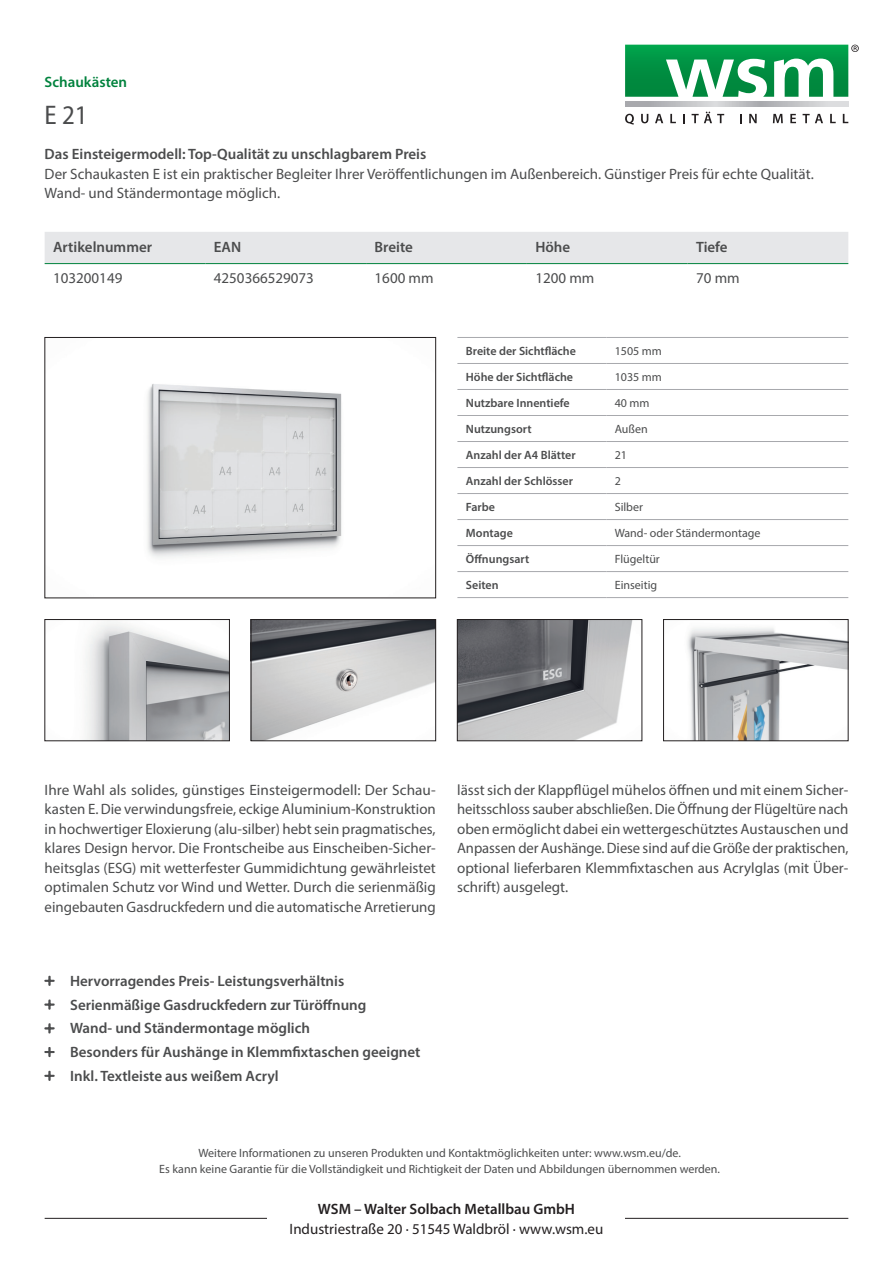
<style>
.page{position:relative;width:893px;height:1263px;background:#fff}
.page>*{position:absolute;margin:0;border:0;box-sizing:border-box;transform-origin:0 0}
.t1{font:semi-condensed 27px "Myriad Pro";color:#4b4c4d}
.t2{font:15px/19.5px "Myriad Pro";color:#4b4c4d;text-align:justify}
.t3{font:600 15px/23.7px "Myriad Pro";color:#4b4c4d}
.t4{font:15px "Myriad Pro";color:#231f20}
.t5{font:600 15px "Myriad Pro";color:#231f20}
.t6{font:600 15px "Myriad Pro";color:#00823d}
.t7{font:12px/16.5px "Myriad Pro";color:#4b4c4d;text-align:center}
.t8{font:600 12px "Myriad Pro";color:#4b4c4d}
</style>
<div class="page">
<img style="left:147px;top:384px;width:195px;height:174px">
<div style="left:45px;top:337px;width:391px;height:261px;border:1px solid #231f20"></div>
<img style="left:86px;top:623px;width:142px;height:116px">
<div style="left:45px;top:619px;width:185px;height:122px;border:1px solid #231f20"></div>
<img style="left:253px;top:621px;width:181px;height:118px">
<div style="left:251px;top:619px;width:185px;height:122px;border:1px solid #231f20"></div>
<img style="left:687px;top:628px;width:159px;height:111px">
<div style="left:663px;top:619px;width:185px;height:122px;border:1px solid #231f20"></div>
<img style="left:459px;top:621px;width:174px;height:118px">
<div style="left:457px;top:619px;width:185px;height:122px;border:1px solid #231f20"></div>
<div style="left:45px;top:232px;width:803px;height:31px;background:#e6e7e9"></div>
<hr style="left:45px;top:263px;width:160px;height:1px;background:#00823d">
<hr style="left:205px;top:263px;width:161px;height:1px;background:#00823d">
<hr style="left:366px;top:263px;width:161px;height:1px;background:#00823d">
<hr style="left:527px;top:263px;width:161px;height:1px;background:#00823d">
<hr style="left:688px;top:263px;width:160px;height:1px;background:#00823d">
<hr style="left:457px;top:337px;width:149px;height:1px;background:#a8a9ad">
<hr style="left:606px;top:337px;width:242px;height:1px;background:#a8a9ad">
<hr style="left:457px;top:363px;width:149px;height:1px;background:#a8a9ad">
<hr style="left:606px;top:363px;width:242px;height:1px;background:#a8a9ad">
<hr style="left:457px;top:389px;width:149px;height:1px;background:#a8a9ad">
<hr style="left:606px;top:389px;width:242px;height:1px;background:#a8a9ad">
<hr style="left:457px;top:415px;width:149px;height:1px;background:#a8a9ad">
<hr style="left:606px;top:415px;width:242px;height:1px;background:#a8a9ad">
<hr style="left:457px;top:441px;width:149px;height:1px;background:#a8a9ad">
<hr style="left:606px;top:441px;width:242px;height:1px;background:#a8a9ad">
<hr style="left:457px;top:467px;width:149px;height:1px;background:#a8a9ad">
<hr style="left:606px;top:467px;width:242px;height:1px;background:#a8a9ad">
<hr style="left:457px;top:493px;width:149px;height:1px;background:#a8a9ad">
<hr style="left:606px;top:493px;width:242px;height:1px;background:#a8a9ad">
<hr style="left:457px;top:519px;width:149px;height:1px;background:#a8a9ad">
<hr style="left:606px;top:519px;width:242px;height:1px;background:#a8a9ad">
<hr style="left:457px;top:545px;width:149px;height:1px;background:#a8a9ad">
<hr style="left:606px;top:545px;width:242px;height:1px;background:#a8a9ad">
<hr style="left:457px;top:571px;width:149px;height:1px;background:#a8a9ad">
<hr style="left:606px;top:571px;width:242px;height:1px;background:#a8a9ad">
<hr style="left:457px;top:597px;width:149px;height:1px;background:#a8a9ad">
<hr style="left:606px;top:597px;width:242px;height:1px;background:#a8a9ad">
<hr style="left:45px;top:1218px;width:803px;height:1px;background:#231f20">
<svg style="left:625px;top:114px;width:9px;height:11px"></svg>
<svg style="left:641px;top:114px;width:7px;height:9px"></svg>
<svg style="left:655px;top:114px;width:8px;height:9px"></svg>
<svg style="left:670px;top:114px;width:6px;height:9px"></svg>
<svg style="left:683px;top:114px;width:2px;height:9px"></svg>
<svg style="left:692px;top:112px;width:32px;height:11px"></svg>
<svg style="left:749px;top:114px;width:8px;height:9px"></svg>
<svg style="left:773px;top:114px;width:10px;height:9px"></svg>
<svg style="left:790px;top:114px;width:6px;height:9px"></svg>
<svg style="left:803px;top:114px;width:20px;height:9px"></svg>
<svg style="left:830px;top:114px;width:6px;height:9px"></svg>
<svg style="left:843px;top:114px;width:5px;height:9px"></svg>
<hr style="left:625px;top:106px;width:223px;height:1px;background:#636366">
<svg style="left:625px;top:102px;width:223px;height:4px"></svg>
<svg style="left:625px;top:45px;width:234px;height:52px"></svg>
<div style="left:268px;top:1203px;width:357px;height:30px;background:#fff"></div>
<p class="t6" style="left:45px;top:72px;width:84px">Schaukästen</p>
<h1 class="t1" style="left:45px;top:99px;width:45px">E 21</h1>
<p class="t3" style="left:45px;top:142px;width:383px">Das Einsteigermodell: Top-Qualität zu unschlagbarem Preis</p>
<p class="t2" style="left:45px;top:164px;width:771px">Der Schaukasten E ist ein praktischer Begleiter Ihrer Veröffentlichungen im Außenbereich. Günstiger Preis für echte Qualität.<br>Wand- und Ständermontage möglich.</p>
<p class="t3" style="left:53px;top:234px;width:101px">Artikelnummer</p>
<p class="t3" style="left:214px;top:234px;width:29px">EAN</p>
<p class="t3" style="left:375px;top:234px;width:40px">Breite</p>
<p class="t3" style="left:535px;top:234px;width:36px">Höhe</p>
<p class="t3" style="left:696px;top:234px;width:33px">Tiefe</p>
<p class="t2" style="left:53px;top:268px;width:71px">103200149</p>
<p class="t2" style="left:214px;top:268px;width:102px">4250366529073</p>
<p class="t2" style="left:375px;top:268px;width:60px">1600 mm</p>
<p class="t2" style="left:535px;top:268px;width:60px">1200 mm</p>
<p class="t2" style="left:696px;top:268px;width:45px">70 mm</p>
<p class="t8" style="left:466px;top:343px;width:112px">Breite der Sichtfläche</p>
<p class="t7" style="left:615px;top:342px;width:49px">1505 mm</p>
<p class="t8" style="left:466px;top:369px;width:109px">Höhe der Sichtfläche</p>
<p class="t7" style="left:615px;top:368px;width:49px">1035 mm</p>
<p class="t8" style="left:466px;top:395px;width:105px">Nutzbare Innentiefe</p>
<p class="t7" style="left:615px;top:394px;width:36px">40 mm</p>
<p class="t8" style="left:466px;top:421px;width:67px">Nutzungsort</p>
<p class="t7" style="left:615px;top:420px;width:35px">Außen</p>
<p class="t8" style="left:466px;top:447px;width:111px">Anzahl der A4 Blätter</p>
<p class="t7" style="left:615px;top:446px;width:14px">21</p>
<p class="t8" style="left:466px;top:473px;width:109px">Anzahl der Schlösser</p>
<p class="t7" style="left:615px;top:472px;width:8px">2</p>
<p class="t8" style="left:466px;top:499px;width:31px">Farbe</p>
<p class="t7" style="left:615px;top:498px;width:30px">Silber</p>
<p class="t8" style="left:466px;top:525px;width:48px">Montage</p>
<p class="t7" style="left:615px;top:524px;width:147px">Wand- oder Ständermontage</p>
<p class="t8" style="left:466px;top:551px;width:65px">Öffnungsart</p>
<p class="t7" style="left:615px;top:550px;width:47px">Flügeltür</p>
<p class="t8" style="left:466px;top:577px;width:34px">Seiten</p>
<p class="t7" style="left:615px;top:577px;width:44px">Einseitig</p>
<p class="t2" style="left:45px;top:780px;width:393px">Ihre Wahl als solides, günstiges Einsteigermodell: Der Schau&shy;kasten E. Die verwindungsfreie, eckige Aluminium-Konstruktion in hochwertiger Eloxierung (alu-silber) hebt sein pragmatisches, klares Design hervor. Die Frontscheibe aus Einscheiben-Sicher&shy;heitsglas (ESG) mit wetterfester Gummidichtung gewährleistet optimalen Schutz vor Wind und Wetter. Durch die serienmäßig eingebauten Gasdruckfedern und die automatische Arretierung</p>
<p class="t2" style="left:457px;top:780px;width:393px">lässt sich der Klappflügel mühelos öffnen und mit einem Sicher&shy;heitsschloss sauber abschließen. Die Öffnung der Flügeltüre nach oben ermöglicht dabei ein wettergeschütztes Austauschen und Anpassen der Aushänge. Diese sind auf die Größe der praktischen, optional lieferbaren Klemmfixtaschen aus Acrylglas (mit Über&shy;schrift) ausgelegt.</p>
<p class="t3" style="left:70px;top:968px;width:352px">Hervorragendes Preis- Leistungsverhältnis Serienmäßige Gasdruckfedern zur Türöffnung<br>Wand- und Ständermontage möglich<br>Besonders für Aushänge in Klemmfixtaschen geeignet Inkl. Textleiste aus weißem Acryl</p>
<p class="t7" style="left:159px;top:1144px;width:562px">Weitere Informationen zu unseren Produkten und Kontaktmöglichkeiten unter: www.wsm.eu/de.<br>Es kann keine Garantie für die Vollständigkeit und Richtigkeit der Daten und Abbildungen übernommen werden.</p>
<p class="t5" style="left:318px;top:1199px;width:259px">WSM – Walter Solbach Metallbau GmbH</p>
<p class="t4" style="left:290px;top:1219px;width:315px">Industriestraße 20 · 51545 Waldbröl · www.wsm.eu</p>
</div>
